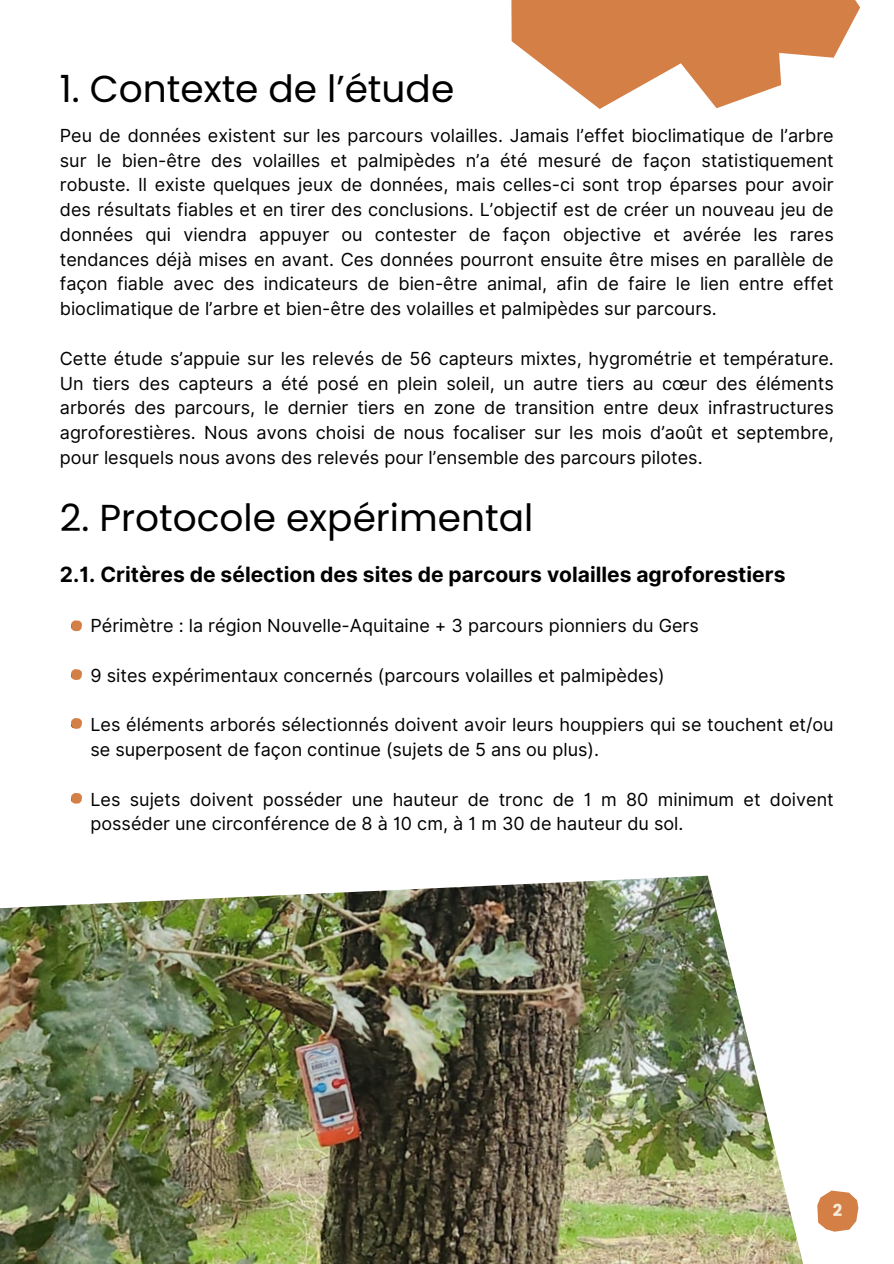
<style>
.page{position:relative;width:894px;height:1264px;background:#fff}
.page>*{position:absolute;margin:0;border:0;box-sizing:border-box;transform-origin:0 0}
.t1{font:37.5px "Poppins";color:#000}
.t2{font:700 21px "Inter";color:#000}
.t3{font:18px/24.8px "Inter";color:#000;text-align:justify}
.t4{font:700 16.5px "Poppins";color:#f6eedc}
</style>
<div class="page">
<img style="left:0;top:875px;width:859px;height:388px">
<svg style="left:817px;top:1190px;width:41px;height:41px"></svg>
<svg style="left:511px;top:0;width:350px;height:109px;fill:#d47f46"></svg>
<svg style="left:71px;top:620px;width:11px;height:11px"></svg>
<svg style="left:71px;top:669px;width:11px;height:11px"></svg>
<svg style="left:71px;top:718px;width:11px;height:11px"></svg>
<svg style="left:71px;top:792px;width:11px;height:11px"></svg>
<h1 class="t1" style="left:60px;top:62px;width:396px">1. Contexte de l’étude</h1>
<p class="t3" style="left:60px;top:123px;width:775px">Peu de données existent sur les parcours volailles. Jamais l’effet bioclimatique de l’arbre sur le bien-être des volailles et palmipèdes n’a été mesuré de façon statistiquement robuste. Il existe quelques jeux de données, mais celles-ci sont trop éparses pour avoir des résultats fiables et en tirer des conclusions. L’objectif est de créer un nouveau jeu de données qui viendra appuyer ou contester de façon objective et avérée les rares tendances déjà mises en avant. Ces données pourront ensuite être mises en parallèle de façon fiable avec des indicateurs de bien-être animal, afin de faire le lien entre effet bioclimatique de l’arbre et bien-être des volailles et palmipèdes sur parcours.</p>
<h1 class="t3" style="left:60px;top:346px;width:775px">Cette étude s’appuie sur les relevés de 56 capteurs mixtes, hygrométrie et température.<br>Un tiers des capteurs a été posé en plein soleil, un autre tiers au cœur des éléments arborés des parcours, le dernier tiers en zone de transition entre deux infrastructures agroforestières. Nous avons choisi de nous focaliser sur les mois d’août et septembre, pour lesquels nous avons des relevés pour l’ensemble des parcours pilotes.</h1>
<p class="t1" style="left:60px;top:492px;width:475px">2. Protocole expérimental</p>
<h2 class="t2" style="left:60px;top:561px;width:727px">2.1. Critères de sélection des sites de parcours volailles agroforestiers</h2>
<p class="t3" style="left:90px;top:613px;width:609px">Périmètre : la région Nouvelle-Aquitaine + 3 parcours pionniers du Gers</p>
<p class="t3" style="left:90px;top:663px;width:575px">9 sites expérimentaux concernés (parcours volailles et palmipèdes)</p>
<p class="t3" style="left:90px;top:712px;width:744px">Les éléments arborés sélectionnés doivent avoir leurs houppiers qui se touchent et/ou se superposent de façon continue (sujets de 5 ans ou plus).</p>
<p class="t3" style="left:90px;top:786px;width:744px">Les sujets doivent posséder une hauteur de tronc de 1 m 80 minimum et doivent posséder une circonférence de 8 à 10 cm, à 1 m 30 de hauteur du sol.</p>
<p class="t4" style="left:832px;top:1198px;width:11px">2</p>
</div>
